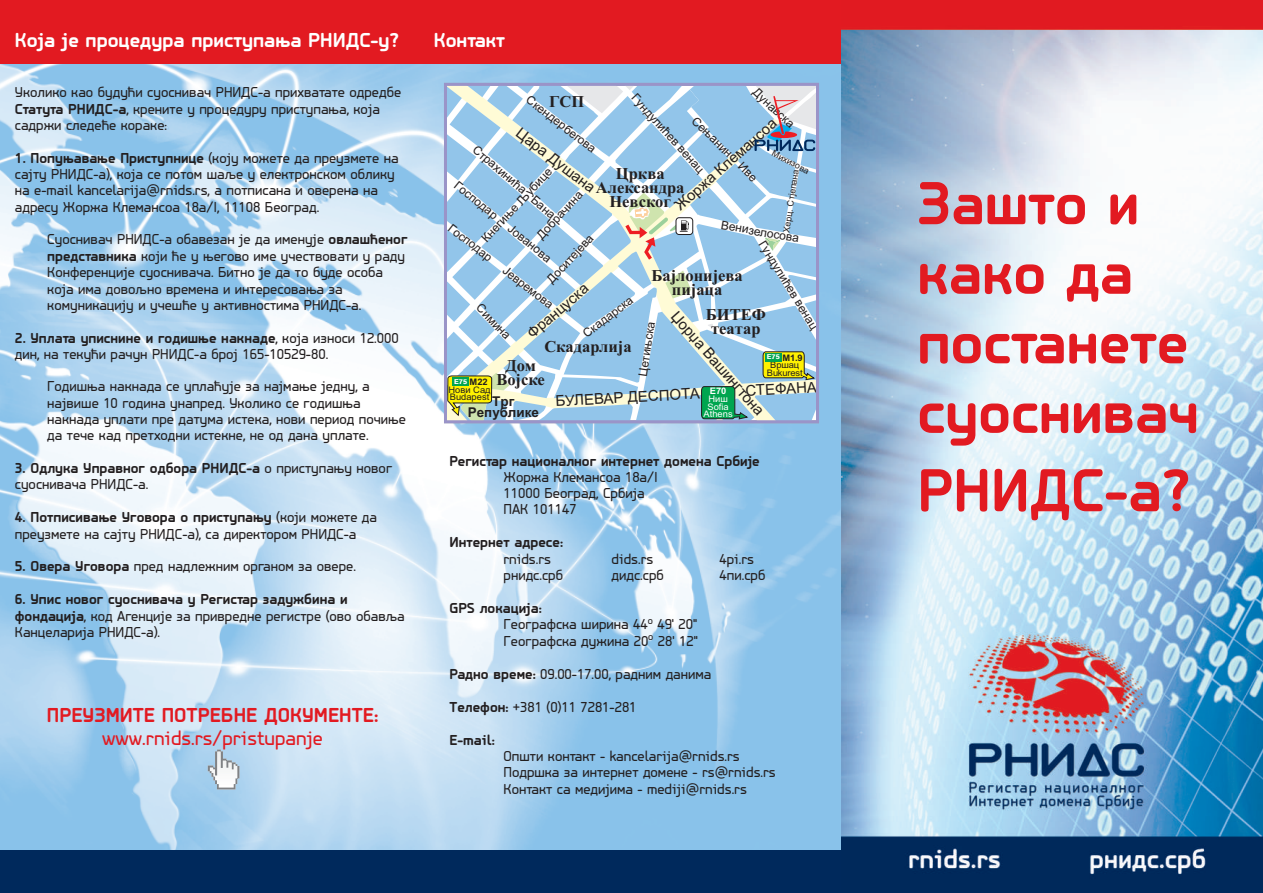
<style>
.page{position:relative;width:1263px;height:893px;background:#fff}
.page>*{position:absolute;margin:0;border:0;box-sizing:border-box;transform-origin:0 0}
.t1{font:700 63px/69.6px "PF Isotext Pro";color:#e21a21}
.t2{font:700 21px "PF Isotext Pro";color:#fff}
.t3{font:700 21px "PF Isotext Pro";color:#e21a21}
.t4{font:21px "PF Isotext Pro";color:#e21a21}
.t5{font:700 16.5px/14.2px "Times New Roman";color:#231f20;text-align:center}
.t6{font:15px/16.4px "PF Isotext Pro";color:#231f20}
.t7{font:700 15px "PF Isotext Pro";color:#231f20}
.t8{font:15px "Arial";color:#231f20}
.t9{font:700 13.5px/11.7px "Arial";color:#231f20;text-align:center}
.t10{font:12px "Arial";color:#231f20}
.t11{font:10.5px "PF Isotext Pro";color:#231f20}
.t12{font:9px/7.6px "Arial";color:#231f20;scale:1.04 1}
.t13{font:9px "Arial";color:#231f20}
.t14{font:9px/7.6px "Arial";color:#fff;text-align:center;scale:1.04 1}
.t15{font:700 9px "Arial";color:#231f20;scale:1.04 1}
.t16{font:700 9px "Arial";color:#fff;scale:1.04 1}
.t17{font:700 6.9px "Swiss";letter-spacing:.015em;color:#fff}
.s1{font-weight:700}
</style>
<div class="page">
<img style="left:0;top:64px;width:842px;height:786px">
<div style="left:0;top:850px;width:421px;height:43px;background:#00295c"></div>
<div style="left:419px;top:0;width:425px;height:64px;background:#e21a21"></div>
<div style="left:0;top:0;width:421px;height:64px;background:#e21a21"></div>
<div style="left:412px;top:850px;width:430px;height:43px;background:#00295c"></div>
<svg style="left:445px;top:84px;width:372px;height:338px"></svg>
<svg style="left:208px;top:750px;width:31px;height:39px"></svg>
<img style="left:842px;top:0;width:421px;height:893px">
<h2 class="t2" style="left:15px;top:31px;width:386px">Која је процедура приступања РНИДС-у?</h2>
<h2 class="t2" style="left:434px;top:31px;width:73px">Контакт</h2>
<p class="t6" style="left:15px;top:85px;width:388px">Уколико као будући суоснивач РНИДС-а прихватате одредбе<br><span class="s1">Статута РНИДС-а</span>, крените у процедуру приступања, која садржи следеће кораке:</p>
<p class="t6" style="left:15px;top:151px;width:385px"><span class="s1">1. Попуњавање Приступнице</span> (коју можете да преузмете на сајту РНИДС-а), која се потом шаље у електронском облику на e-mail kancelarija@rnids.rs, а потписана и оверена на адресу Жоржа Клемансоа 18а/I, 11108 Београд.</p>
<p class="t6" style="left:47px;top:233px;width:362px">Суоснивач РНИДС-а обавезан је да именује <span class="s1">овлашћеног представника</span> који ће у његово име учествовати у раду Конференције суоснивача. Битно је да то буде особа која има довољно времена и интересовања за комуникацију и учешће у активностима РНИДС-а.</p>
<p class="t6" style="left:15px;top:331px;width:385px"><span class="s1">2. Уплата уписнине и годишње накнаде</span>, која износи 12.000 дин, на текући рачун РНИДС-а број 165-10529-80.</p>
<p class="t6" style="left:47px;top:379px;width:324px">Годишња накнада се уплаћује за најмање једну, а највише 10 година унапред. Уколико се годишња</p>
<p class="t10" style="left:758px;top:87px;width:53px;rotate:43deg">Дунавска</p>
<p class="t10" style="left:637px;top:92px;width:103px;rotate:48deg">Гундулићев венац</p>
<p class="t10" style="left:531px;top:94px;width:86px;rotate:38deg">Скендербегова</p>
<p class="t5" style="left:549px;top:96px;width:37px">ГСП</p>
<p class="t10" style="left:697px;top:115px;width:88px;rotate:45deg">Сењанин Иве</p>
<p class="t8" style="left:673px;top:203px;width:132px;rotate:-41deg">Жоржа Клемансоа</p>
<p class="t8" style="left:522px;top:126px;width:97px;rotate:38deg">Цара Душана</p>
<p class="t10" style="left:478px;top:144px;width:106px;rotate:41deg">Страхинића Бана</p>
<p class="t10" style="left:452px;top:223px;width:54px;rotate:38deg">Господар</p>
<p class="t10" style="left:507px;top:265px;width:62px;rotate:38deg">Јевремова</p>
<p class="t13" style="left:774px;top:149px;width:42px;rotate:27deg">Михизова</p>
<p class="t5" style="left:596px;top:168px;width:90px">Црква<br>Александра<br>Невског</p>
<p class="t10" style="left:480px;top:237px;width:98px;rotate:-47deg">Кнегиње Љубице</p>
<p class="t13" style="left:783px;top:232px;width:65px;rotate:-81deg">Херц. Стјепана</p>
<p class="t10" style="left:459px;top:180px;width:54px;rotate:39deg">Господар</p>
<p class="t10" style="left:536px;top:234px;width:63px;rotate:-47deg">Добрачина</p>
<p class="t10" style="left:722px;top:220px;width:81px;rotate:10deg">Венизелосова</p>
<p class="t10" style="left:512px;top:223px;width:53px;rotate:39deg">Јованова</p>
<p class="t10" style="left:546px;top:278px;width:63px;rotate:-47deg">Доситејева</p>
<p class="t10" style="left:765px;top:239px;width:103px;rotate:58deg">Гундулићев венац</p>
<p class="t5" style="left:651px;top:270px;width:93px">Бајлонијева пијаца</p>
<p class="t8" style="left:526px;top:331px;width:77px;rotate:-41deg">Француска</p>
<p class="t10" style="left:581px;top:331px;width:61px;rotate:-37deg">Скадарска</p>
<p class="t10" style="left:482px;top:302px;width:45px;rotate:46deg">Симина</p>
<p class="t5" style="left:706px;top:309px;width:61px">БИТЕФ театар</p>
<p class="t8" style="left:679px;top:309px;width:134px;rotate:49deg">Џорџа Вашингтона</p>
<p class="t10" style="left:638px;top:375px;width:57px;rotate:-81deg">Цетињска</p>
<p class="t5" style="left:544px;top:341px;width:89px">Скадарлија</p>
<p class="t15" style="left:782px;top:354px;width:21px">M1.9</p>
<p class="t12" style="left:767px;top:362px;width:36px;text-align:center">Вршац<br>Bukurest</p>
<p class="t17" style="left:767px;top:354px;width:15px">E75</p>
<p class="t5" style="left:496px;top:360px;width:50px">Дом<br>Војске</p>
<p class="t15" style="left:470px;top:378px;width:19px">M22</p>
<p class="t17" style="left:454px;top:379px;width:15px">E75</p>
<p class="t12" style="left:448px;top:386px;width:42px">Нови Сад<br>Budapest</p>
<p class="t16" style="left:710px;top:388px;width:17px">E70</p>
<p class="t8" style="left:555px;top:395px;width:146px;rotate:-3deg">БУЛЕВАР ДЕСПОТА</p>
<p class="t8" style="left:745px;top:385px;width:73px;rotate:-3deg">СТЕФАНА</p>
<p class="t14" style="left:704px;top:396px;width:29px">Ниш<br>Sofia<br>Athens</p>
<p class="t9" style="left:468px;top:396px;width:73px">Трг<br>Републике</p>
<p class="t6" style="left:47px;top:412px;width:360px">накнада уплати пре датума истека, нови период почиње да тече кад претходни истекне, не од дана уплате.</p>
<p class="t6" style="left:15px;top:461px;width:379px"><span class="s1">3. Одлука Управног одбора РНИДС-а</span> о приступању новог суоснивача РНИДС-а.</p>
<p class="t6" style="left:15px;top:510px;width:364px"><span class="s1">4. Потписивање Уговора о приступању</span> (који можете да преузмете на сајту РНИДС-а), са директором РНИДС-а</p>
<p class="t6" style="left:15px;top:559px;width:343px"><span class="s1">5. Овера Уговора</span> пред надлежним органом за овере.</p>
<p class="t6" style="left:15px;top:592px;width:391px"><span class="s1">6. Упис новог суоснивача у Регистар задужбина и фондација</span>, код Агенције за привредне регистре (ово обавља<br>Канцеларија РНИДС-а).</p>
<h2 class="t3" style="left:47px;top:706px;width:333px">ПРЕУЗМИТЕ ПОТРЕБНЕ ДОКУМЕНТЕ:</h2>
<h2 class="t4" style="left:102px;top:729px;width:222px">www.rnids.rs/pristupanje</h2>
<p class="t7" style="left:449px;top:454px;width:312px">Регистар националног интернет домена Србије</p>
<p class="t6" style="left:503px;top:470px;width:156px">Жоржа Клемансоа 18а/I<br>11000 Београд, Србија<br>ПАК 101147</p>
<p class="t7" style="left:449px;top:536px;width:115px">Интернет адресе:</p>
<p class="t6" style="left:503px;top:552px;width:49px">rnids.rs</p>
<p class="t6" style="left:611px;top:552px;width:43px">dids.rs</p>
<p class="t6" style="left:719px;top:552px;width:36px">4pi.rs</p>
<p class="t6" style="left:503px;top:568px;width:61px">рнидс.срб</p>
<p class="t6" style="left:611px;top:568px;width:54px">дидс.срб</p>
<p class="t6" style="left:719px;top:568px;width:47px">4пи.срб</p>
<p class="t7" style="left:449px;top:602px;width:94px">GPS локација:</p>
<p class="t11" style="left:648px;top:616px;width:7px">о</p>
<p class="t6" style="left:503px;top:617px;width:195px">Географска ширина 44 49' 20"</p>
<p class="t11" style="left:648px;top:632px;width:7px">о</p>
<p class="t6" style="left:503px;top:634px;width:196px">Географска дужина 20 28' 12"</p>
<p class="t6" style="left:449px;top:667px;width:263px"><span class="s1">Радно време:</span> 09.00-17.00, радним данима</p>
<p class="t6" style="left:449px;top:700px;width:189px"><span class="s1">Телефон:</span> +381 (0)11 7281-281</p>
<p class="t7" style="left:449px;top:734px;width:47px">E-mail:</p>
<p class="t6" style="left:503px;top:749px;width:274px">Општи контакт - kancelarija@rnids.rs<br>Подршка за интернет домене - rs@rnids.rs<br>Контакт са медијима - mediji@rnids.rs</p>
<h1 class="t1" style="left:917px;top:174px;width:283px">Зашто и како да постанете суоснивач</h1>
<h1 class="t1" style="left:917px;top:461px;width:275px">РНИДС-а?</h1>
</div>
